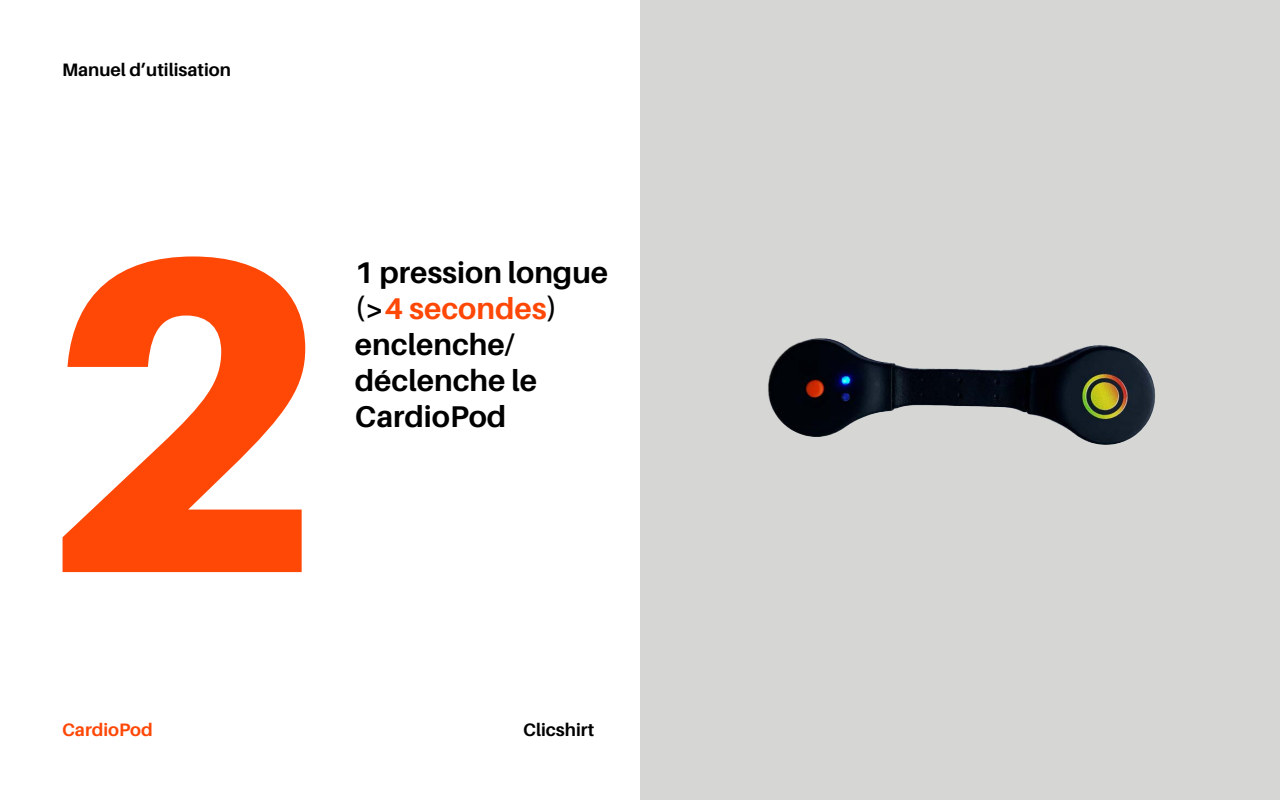
<style>
.page{position:relative;width:1280px;height:800px;background:#fff}
.page>*{position:absolute;margin:0;border:0;box-sizing:border-box;transform-origin:0 0}
.t1{font:900 447px "Aileron";color:#ff4706}
.t2{font:700 30px/36px "Aileron";color:#000}
.t3{font:700 18px "Aileron";color:#000}
.t4{font:700 18px "Aileron";color:#ff4706}
.s1{color:#ff4706}
</style>
<div class="page">
<div style="left:640px;top:0;width:640px;height:800px;background:#d6d7d5"></div>
<img style="left:768px;top:338px;width:387px;height:107px">
<p class="t3" style="left:62px;top:60px;width:170px">Manuel d’utilisation</p>
<h1 class="t1" style="left:37px;top:155px;width:297px">2</h1>
<p class="t2" style="left:355px;top:255px;width:255px">1 pression longue (&gt;<span class="s1">4 secondes</span>) enclenche/ déclenche le<br>CardioPod</p>
<p class="t4" style="left:62px;top:720px;width:92px">CardioPod</p>
<p class="t3" style="left:523px;top:720px;width:73px">Clicshirt</p>
</div>
